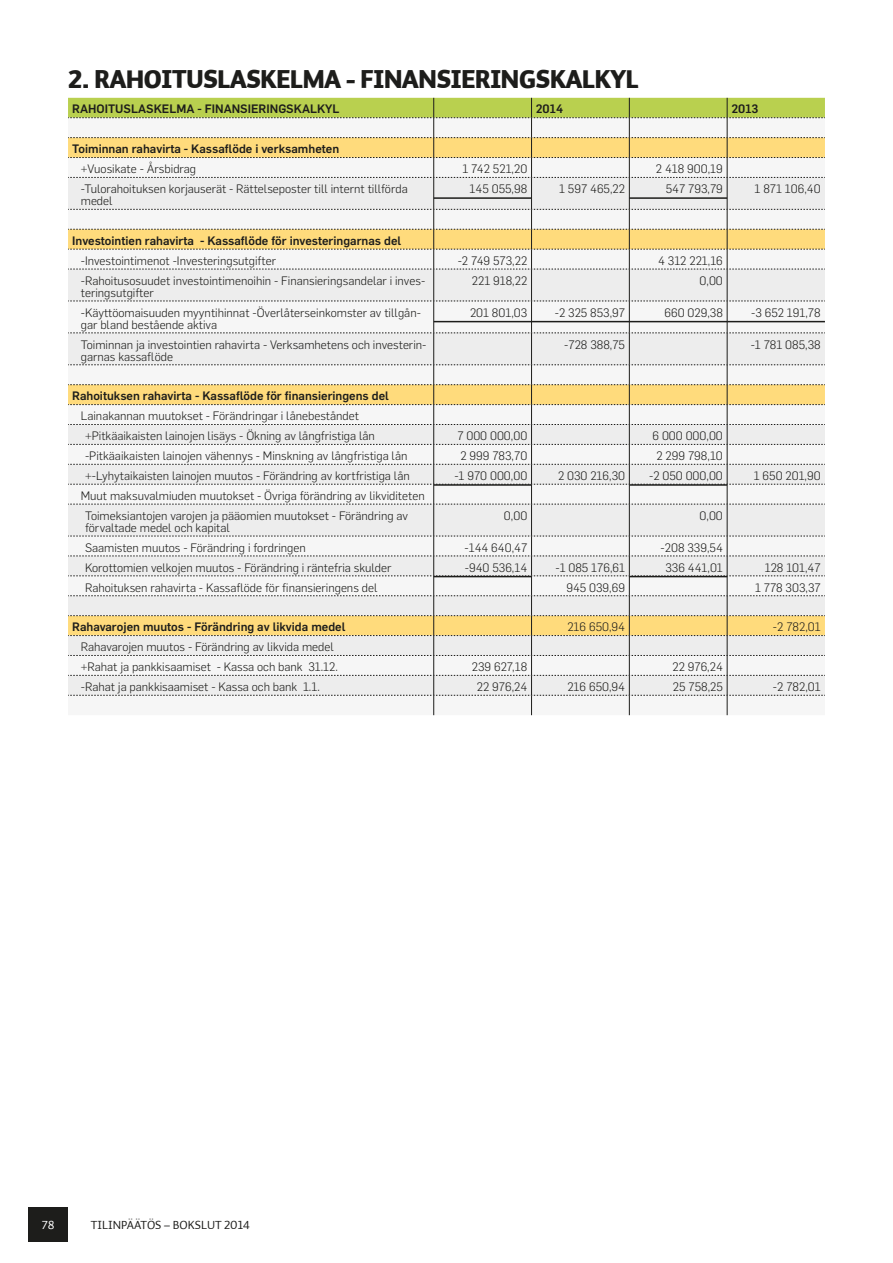
<style>
.page{position:relative;width:893px;height:1263px;background:#fff}
.page>*{position:absolute;margin:0;border:0;box-sizing:border-box;transform-origin:0 0}
.t1{font:25.5px "Auto 2 Black LF";letter-spacing:-.01em;color:#1d1d1b}
.t2{font:300 12px/12px "Flama";color:#1d1d1b}
.t3{font:500 12px "Flama";color:#1d1d1b}
.t4{font:12px "Auto 1 Regular LF";color:#1d1d1b}
.t5{font:12px "Auto 2 Regular LF";color:#fff}
</style>
<div class="page">
<div style="left:28px;top:1208px;width:40px;height:34px;background:#1d1d1b"></div>
<svg style="left:68px;top:178px;width:757px;height:358px;fill:#ededed"></svg>
<hr style="left:433px;top:178px;width:1px;height:31px;background:#1d1d1b">
<hr style="left:531px;top:178px;width:1px;height:31px;background:#1d1d1b">
<hr style="left:629px;top:178px;width:1px;height:31px;background:#1d1d1b">
<hr style="left:727px;top:178px;width:1px;height:31px;background:#1d1d1b">
<hr style="left:433px;top:269px;width:1px;height:32px;background:#1d1d1b">
<hr style="left:531px;top:269px;width:1px;height:32px;background:#1d1d1b">
<hr style="left:629px;top:269px;width:1px;height:32px;background:#1d1d1b">
<hr style="left:727px;top:269px;width:1px;height:32px;background:#1d1d1b">
<hr style="left:433px;top:301px;width:1px;height:32px;background:#1d1d1b">
<hr style="left:531px;top:301px;width:1px;height:32px;background:#1d1d1b">
<hr style="left:629px;top:301px;width:1px;height:32px;background:#1d1d1b">
<hr style="left:727px;top:301px;width:1px;height:32px;background:#1d1d1b">
<hr style="left:433px;top:333px;width:1px;height:32px;background:#1d1d1b">
<hr style="left:531px;top:333px;width:1px;height:32px;background:#1d1d1b">
<hr style="left:629px;top:333px;width:1px;height:32px;background:#1d1d1b">
<hr style="left:727px;top:333px;width:1px;height:32px;background:#1d1d1b">
<hr style="left:433px;top:504px;width:1px;height:32px;background:#1d1d1b">
<hr style="left:531px;top:504px;width:1px;height:32px;background:#1d1d1b">
<hr style="left:629px;top:504px;width:1px;height:32px;background:#1d1d1b">
<hr style="left:727px;top:504px;width:1px;height:32px;background:#1d1d1b">
<svg style="left:68px;top:98px;width:757px;height:80px"></svg>
<svg style="left:68px;top:209px;width:757px;height:61px"></svg>
<svg style="left:68px;top:301px;width:757px;height:1px"></svg>
<svg style="left:68px;top:333px;width:757px;height:1px"></svg>
<svg style="left:68px;top:364px;width:757px;height:141px"></svg>
<svg style="left:68px;top:536px;width:757px;height:179px"></svg>
<hr style="left:434px;top:197px;width:97px;height:2px;background:#1d1d1b">
<hr style="left:629px;top:197px;width:98px;height:2px;background:#1d1d1b">
<hr style="left:434px;top:321px;width:97px;height:1px;background:#1d1d1b">
<hr style="left:531px;top:321px;width:98px;height:1px;background:#1d1d1b">
<hr style="left:629px;top:321px;width:98px;height:1px;background:#1d1d1b">
<hr style="left:727px;top:321px;width:98px;height:1px;background:#1d1d1b">
<hr style="left:434px;top:484px;width:97px;height:2px;background:#1d1d1b">
<hr style="left:629px;top:484px;width:98px;height:2px;background:#1d1d1b">
<hr style="left:434px;top:576px;width:97px;height:1px;background:#1d1d1b">
<hr style="left:629px;top:576px;width:98px;height:1px;background:#1d1d1b">
<h1 class="t1" style="left:68px;top:62px;width:572px">2. RAHOITUSLASKELMA - FINANSIERINGSKALKYL</h1>
<p class="t3" style="left:72px;top:101px;width:269px">RAHOITUSLASKELMA - FINANSIERINGSKALKYL</p>
<p class="t3" style="left:536px;top:101px;width:29px">2014</p>
<p class="t3" style="left:731px;top:101px;width:29px">2013</p>
<p class="t3" style="left:72px;top:140px;width:268px">Toiminnan rahavirta - Kassaflöde i verksamheten</p>
<p class="t2" style="left:81px;top:162px;width:117px">+Vuosikate - Årsbidrag</p>
<p class="t2" style="left:462px;top:162px;width:66px">1 742 521,20</p>
<p class="t2" style="left:656px;top:162px;width:68px">2 418 900,19</p>
<p class="t2" style="left:81px;top:182px;width:328px">-Tulorahoituksen korjauserät - Rättelseposter till internt tillförda medel</p>
<p class="t2" style="left:470px;top:182px;width:59px">145 055,98</p>
<p class="t2" style="left:559px;top:182px;width:67px">1 597 465,22</p>
<p class="t2" style="left:666px;top:182px;width:59px">547 793,79</p>
<p class="t2" style="left:755px;top:182px;width:68px">1 871 106,40</p>
<p class="t3" style="left:72px;top:232px;width:330px">Investointien rahavirta - Kassaflöde för investeringarnas del</p>
<p class="t2" style="left:81px;top:254px;width:197px">-Investointimenot -Investeringsutgifter</p>
<p class="t2" style="left:458px;top:254px;width:71px">-2 749 573,22</p>
<p class="t2" style="left:658px;top:254px;width:66px">4 312 221,16</p>
<p class="t2" style="left:81px;top:274px;width:346px">-Rahoitusosuudet investointimenoihin - Finansieringsandelar i inves&shy;teringsutgifter</p>
<p class="t2" style="left:472px;top:274px;width:57px">221 918,22</p>
<p class="t2" style="left:700px;top:274px;width:25px">0,00</p>
<p class="t2" style="left:81px;top:306px;width:342px">-Käyttöomaisuuden myyntihinnat -Överlåterseinkomster av tillgån&shy;gar bland bestående aktiva</p>
<p class="t2" style="left:470px;top:306px;width:59px">201 801,03</p>
<p class="t2" style="left:555px;top:306px;width:72px">-2 325 853,97</p>
<p class="t2" style="left:664px;top:306px;width:60px">660 029,38</p>
<p class="t2" style="left:751px;top:306px;width:71px">-3 652 191,78</p>
<p class="t2" style="left:81px;top:338px;width:347px">Toiminnan ja investointien rahavirta - Verksamhetens och investerin&shy;garnas kassaflöde</p>
<p class="t2" style="left:564px;top:338px;width:62px">-728 388,75</p>
<p class="t2" style="left:751px;top:338px;width:71px">-1 781 085,38</p>
<p class="t3" style="left:72px;top:387px;width:318px">Rahoituksen rahavirta - Kassaflöde för finansieringens del</p>
<p class="t2" style="left:85px;top:405px;width:291px;line-height:20px;text-indent:-4px">Lainakannan muutokset - Förändringar i lånebeståndet +Pitkäaikaisten lainojen lisäys - Ökning av långfristiga lån</p>
<p class="t2" style="left:457px;top:429px;width:71px">7 000 000,00</p>
<p class="t2" style="left:653px;top:429px;width:72px">6 000 000,00</p>
<p class="t2" style="left:85px;top:449px;width:324px">-Pitkäaikaisten lainojen vähennys - Minskning av långfristiga lån</p>
<p class="t2" style="left:460px;top:449px;width:68px">2 999 783,70</p>
<p class="t2" style="left:656px;top:449px;width:68px">2 299 798,10</p>
<p class="t2" style="left:85px;top:469px;width:326px">+-Lyhytaikaisten lainojen muutos - Förändring av kortfristiga lån</p>
<p class="t2" style="left:454px;top:469px;width:74px">-1 970 000,00</p>
<p class="t2" style="left:558px;top:469px;width:69px">2 030 216,30</p>
<p class="t2" style="left:649px;top:469px;width:75px">-2 050 000,00</p>
<p class="t2" style="left:754px;top:469px;width:68px">1 650 201,90</p>
<p class="t2" style="left:85px;top:485px;width:341px;line-height:20px;text-indent:-4px">Muut maksuvalmiuden muutokset - Övriga förändring av likviditeten<br>Toimeksiantojen varojen ja pääomien muutokset - Förändring av</p>
<p class="t2" style="left:85px;top:521px;width:146px">förvaltade medel och kapital</p>
<p class="t2" style="left:504px;top:509px;width:25px">0,00</p>
<p class="t2" style="left:700px;top:509px;width:25px">0,00</p>
<p class="t2" style="left:85px;top:541px;width:222px">Saamisten muutos - Förändring i fordringen</p>
<p class="t2" style="left:464px;top:541px;width:64px">-144 640,47</p>
<p class="t2" style="left:661px;top:541px;width:64px">-208 339,54</p>
<p class="t2" style="left:85px;top:561px;width:308px">Korottomien velkojen muutos - Förändring i räntefria skulder</p>
<p class="t2" style="left:465px;top:561px;width:64px">-940 536,14</p>
<p class="t2" style="left:555px;top:561px;width:71px">-1 085 176,61</p>
<p class="t2" style="left:665px;top:561px;width:59px">336 441,01</p>
<p class="t2" style="left:765px;top:561px;width:57px">128 101,47</p>
<p class="t2" style="left:85px;top:581px;width:294px">Rahoituksen rahavirta - Kassaflöde för finansieringens del</p>
<p class="t2" style="left:566px;top:581px;width:60px">945 039,69</p>
<p class="t2" style="left:755px;top:581px;width:67px">1 778 303,37</p>
<p class="t3" style="left:72px;top:618px;width:275px">Rahavarojen muutos - Förändring av likvida medel</p>
<p class="t2" style="left:567px;top:620px;width:59px">216 650,94</p>
<p class="t2" style="left:773px;top:620px;width:49px">-2 782,01</p>
<p class="t2" style="left:81px;top:636px;width:259px;line-height:20px">Rahavarojen muutos - Förändring av likvida medel +Rahat ja pankkisaamiset - Kassa och bank 31.12.</p>
<p class="t2" style="left:472px;top:660px;width:57px">239 627,18</p>
<p class="t2" style="left:672px;top:660px;width:52px">22 976,24</p>
<p class="t2" style="left:81px;top:680px;width:241px">-Rahat ja pankkisaamiset - Kassa och bank 1.1.</p>
<p class="t2" style="left:477px;top:680px;width:52px">22 976,24</p>
<p class="t2" style="left:567px;top:680px;width:59px">216 650,94</p>
<p class="t2" style="left:673px;top:680px;width:51px">25 758,25</p>
<p class="t2" style="left:773px;top:680px;width:49px">-2 782,01</p>
<p class="t5" style="left:42px;top:1217px;width:14px">78</p>
<p class="t4" style="left:91px;top:1218px;width:160px">TILINPÄÄTÖS – BOKSLUT 2014</p>
</div>
